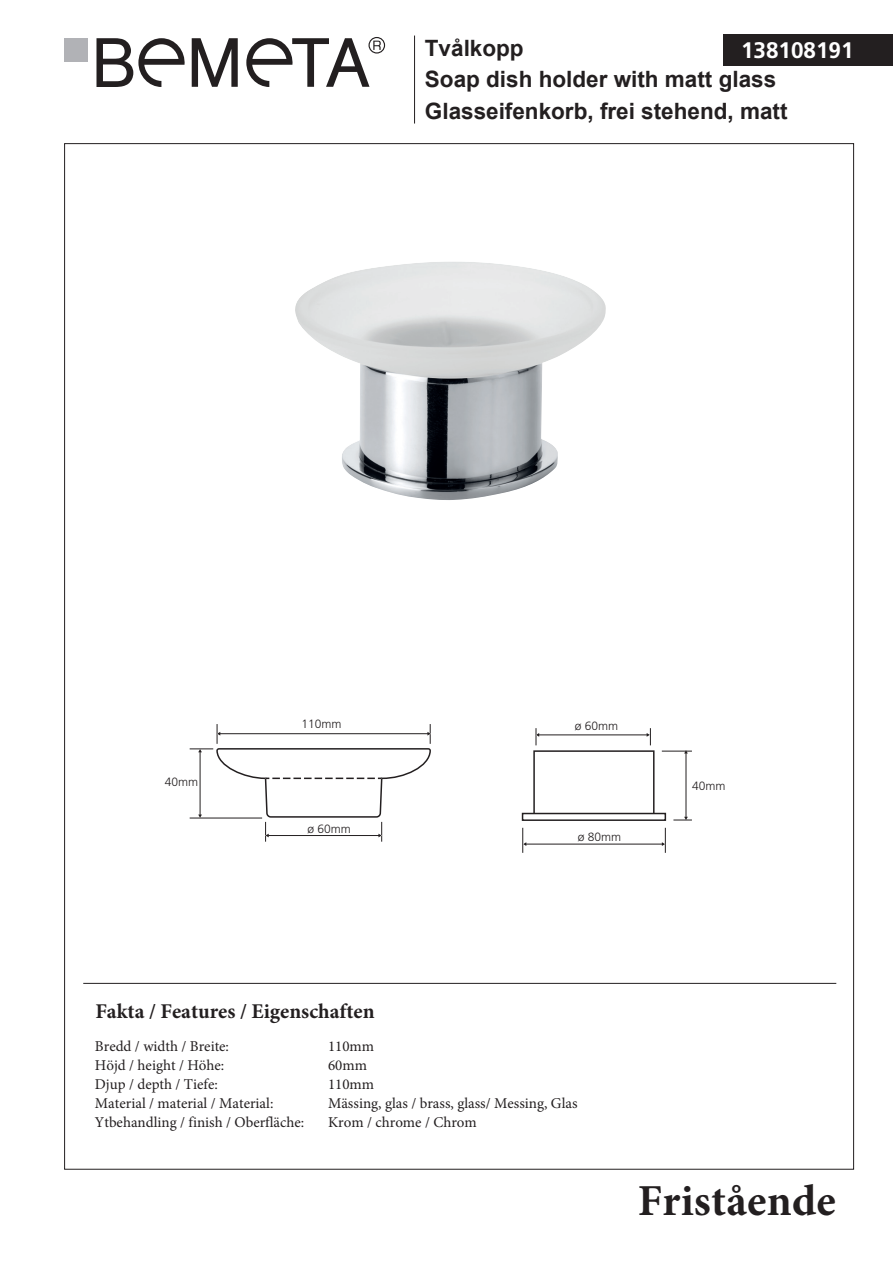
<style>
.page{position:relative;width:893px;height:1263px;background:#fff}
.page>*{position:absolute;margin:0;border:0;box-sizing:border-box;transform-origin:0 0}
.t1{font:700 44.25px "Minion Pro";letter-spacing:.005em;color:#231f20}
.t2{font:700 22.5px/31.5px "Arial";color:#231f20}
.t3{font:700 22.5px "Frutiger CE";color:#fff}
.t4{font:700 21px "Minion Pro";color:#231f20}
.t5{font:15px/19.2px "Minion Pro";color:#231f20}
.t6{font:300 12px "Frutiger CE";color:#231f20}
</style>
<div class="page">
<div style="left:724px;top:34px;width:169px;height:32px;background:#231f20"></div>
<svg style="left:192px;top:38px;width:46px;height:49px"></svg>
<svg style="left:96px;top:38px;width:89px;height:49px"></svg>
<div style="left:65px;top:38px;width:23px;height:24px;background:#b1b2b6"></div>
<svg style="left:246px;top:37px;width:139px;height:50px"></svg>
<hr style="left:414px;top:36px;width:1px;height:88px;background:#231f20">
<hr style="left:526px;top:844px;width:136px;height:1px;background:#231f20">
<svg style="left:662px;top:828px;width:4px;height:25px"></svg>
<svg style="left:522px;top:828px;width:4px;height:25px"></svg>
<div style="left:533px;top:750px;width:121px;height:66px;background:#fff;border:2px solid #231f20"></div>
<svg style="left:522px;top:813px;width:144px;height:8px"></svg>
<hr style="left:686px;top:753px;width:1px;height:64px;background:#231f20">
<hr style="left:662px;top:751px;width:30px;height:1px;background:#231f20">
<svg style="left:673px;top:817px;width:19px;height:4px"></svg>
<hr style="left:539px;top:735px;width:108px;height:1px;background:#231f20">
<svg style="left:536px;top:728px;width:3px;height:17px"></svg>
<svg style="left:647px;top:728px;width:4px;height:17px"></svg>
<svg style="left:190px;top:724px;width:241px;height:118px"></svg>
<img style="left:295px;top:262px;width:311px;height:238px">
<hr style="left:83px;top:983px;width:753px;height:1px;background:#231f20">
<h2 class="t2" style="left:425px;top:32px;width:364px">Tvålkopp<br>Soap dish holder with matt glass<br>Glasseifenkorb, frei stehend, matt</h2>
<h2 class="t3" style="left:741px;top:37px;width:114px">138108191</h2>
<p class="t6" style="left:165px;top:775px;width:35px">40mm</p>
<p class="t6" style="left:301px;top:717px;width:42px">110mm</p>
<p class="t6" style="left:307px;top:822px;width:45px">ø 60mm</p>
<p class="t6" style="left:575px;top:719px;width:45px">ø 60mm</p>
<p class="t6" style="left:578px;top:830px;width:45px">ø 80mm</p>
<p class="t6" style="left:692px;top:778px;width:35px">40mm</p>
<h3 class="t4" style="left:95px;top:996px;width:281px">Fakta / Features / Eigenschaften</h3>
<p class="t5" style="left:95px;top:1036px;width:211px">Bredd / width / Breite:<br>Höjd / height / Höhe:<br>Djup / depth / Tiefe:<br>Material / material / Material:<br>Ytbehandling / finish / Oberfläche:</p>
<p class="t5" style="left:328px;top:1036px;width:251px">110mm<br>60mm<br>110mm<br>Mässing, glas / brass, glass/ Messing, Glas<br>Krom / chrome / Chrom</p>
<h1 class="t1" style="left:638px;top:1170px;width:199px">Fristående</h1>
</div>
